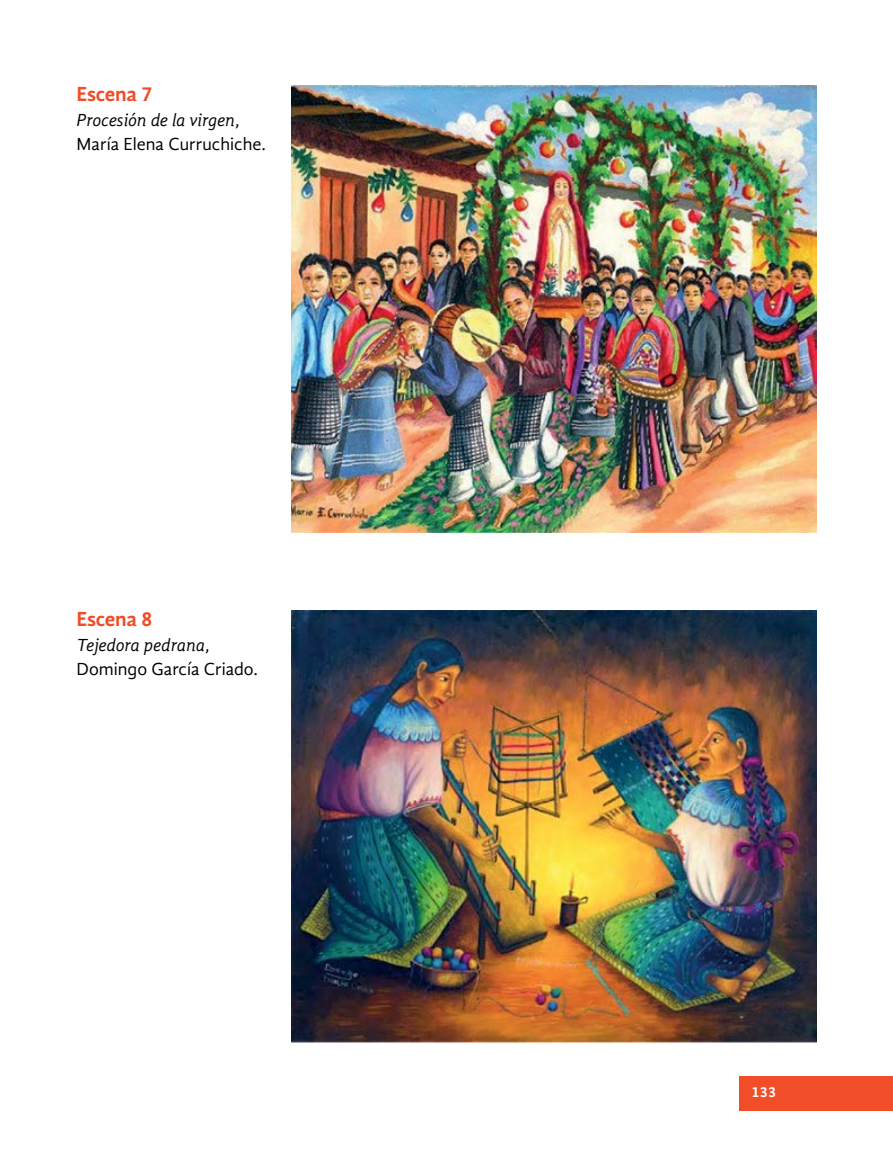
<style>
.page{position:relative;width:893px;height:1149px;background:#fff}
.page>*{position:absolute;margin:0;border:0;box-sizing:border-box;transform-origin:0 0}
.t1{font:700 21px "Gandhi Sans";letter-spacing:-.015em;color:#f04d28}
.t2{font:18px/24.5px "Gandhi Sans";color:#000}
.t3{font:700 15px "Gandhi Sans";color:#fff}
.s1{font-style:italic}
</style>
<div class="page">
<div style="left:739px;top:1076px;width:154px;height:34px;background:#f04d28"></div>
<img style="left:292px;top:85px;width:524px;height:447px">
<img style="left:292px;top:610px;width:524px;height:432px">
<p class="t1" style="left:77px;top:82px;width:78px">Escena 7</p>
<p class="t2" style="left:77px;top:107px;width:191px"><span class="s1">Procesión de la virgen</span>,<br>María Elena Curruchiche.</p>
<p class="t1" style="left:77px;top:607px;width:78px">Escena 8</p>
<p class="t2" style="left:77px;top:632px;width:183px"><span class="s1">Tejedora pedrana</span>,<br>Domingo García Criado.</p>
<p class="t3" style="left:751px;top:1082px;width:26px">133</p>
</div>
